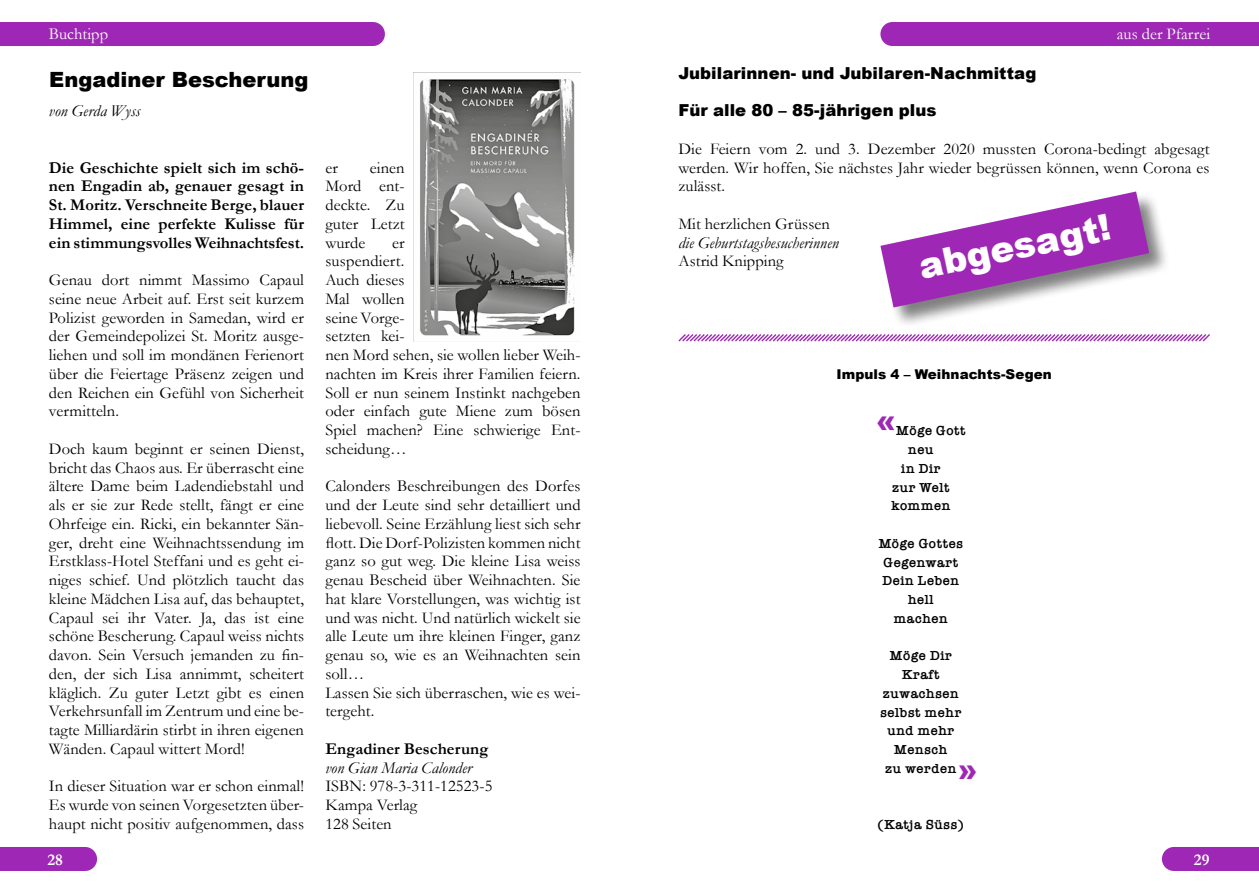
<style>
.page{position:relative;width:1259px;height:893px;background:#fff}
.page>*{position:absolute;margin:0;border:0;box-sizing:border-box;transform-origin:0 0}
.t1{font:900 36px "Arial";color:#fff}
.t2{font:900 30px "Arial";color:#9e28b5}
.t3{font:900 21px "Arial";color:#000}
.t4{font:16.5px/18.8px "Garamond";letter-spacing:.005em;color:#000;text-align:justify}
.t5{font:700 16.5px/18.8px "Garamond";letter-spacing:.005em;color:#000;text-align:justify}
.t6{font:900 16.5px "Arial";letter-spacing:.005em;color:#000}
.t7{font:italic 16.5px "Garamond";letter-spacing:.005em;color:#000}
.t8{font:16.5px "Garamond";letter-spacing:.005em;color:#fff}
.t9{font:700 16.5px "Garamond";color:#fff}
.t10{font:600 13.5px/18.8px "American Typewriter";letter-spacing:.04em;color:#000;text-align:center}
.t11{font:900 13.5px "Arial";letter-spacing:.005em;color:#000}
</style>
<div class="page">
<div style="left:0;top:847px;width:97px;height:24px;background:#9e28b5"></div>
<div style="left:880px;top:22px;width:379px;height:24px;background:#9e28b5"></div>
<div style="left:0;top:22px;width:385px;height:24px;background:#9e28b5"></div>
<div style="left:1162px;top:847px;width:97px;height:24px;background:#9e28b5"></div>
<svg style="left:678px;top:334px;width:532px;height:8px"></svg>
<div style="left:881px;top:192px;width:289px;height:136px;background:#000;opacity:.5"></div>
<svg style="left:880px;top:191px;width:270px;height:118px"></svg>
<img style="left:413px;top:72px;width:167px;height:269px">
<p class="t8" style="left:49px;top:24px;width:61px">Buchtipp</p>
<p class="t8" style="left:1116px;top:24px;width:95px">aus der Pfarrei</p>
<p class="t3" style="left:49px;top:64px;width:261px">Engadiner Bescherung</p>
<p class="t7" style="left:49px;top:101px;width:93px">von Gerda Wyss</p>
<p class="t5" style="left:49px;top:158px;width:257px">Die Geschichte spielt sich im schö&shy;nen Engadin ab, genauer gesagt in St. Moritz. Verschneite Berge, blauer Himmel, eine perfekte Kulisse für ein stimmungsvolles Weihnachtsfest.</p>
<p class="t4" style="left:49px;top:270px;width:257px">Genau dort nimmt Massimo Capaul seine neue Arbeit auf. Erst seit kurzem Polizist geworden in Samedan, wird er der Gemeindepolizei St. Moritz ausge&shy;liehen und soll im mondänen Ferienort über die Feiertage Präsenz zeigen und den Reichen ein Gefühl von Sicherheit vermitteln.</p>
<p class="t4" style="left:49px;top:439px;width:257px">Doch kaum beginnt er seinen Dienst, bricht das Chaos aus. Er überrascht eine ältere Dame beim Ladendiebstahl und als er sie zur Rede stellt, fängt er eine Ohrfeige ein. Ricki, ein bekannter Sän&shy;ger, dreht eine Weihnachtssendung im Erstklass-Hotel Steffani und es geht ei&shy;niges schief. Und plötzlich taucht das kleine Mädchen Lisa auf, das behauptet, Capaul sei ihr Vater. Ja, das ist eine schöne Bescherung. Capaul weiss nichts davon. Sein Versuch jemanden zu fin&shy;den, der sich Lisa annimmt, scheitert kläglich. Zu guter Letzt gibt es einen Verkehrsunfall im Zentrum und eine be&shy;tagte Milliardärin stirbt in ihren eigenen Wänden. Capaul wittert Mord!</p>
<p class="t4" style="left:49px;top:777px;width:257px">In dieser Situation war er schon einmal!<br>Es wurde von seinen Vorgesetzten über&shy;haupt nicht positiv aufgenommen, dass</p>
<p class="t9" style="left:48px;top:850px;width:17px">28</p>
<p class="t4" style="left:325px;top:158px;width:81px;text-indent:45px">einen Mord ent&shy;deckte. Zu guter Letzt wurde</p>
<p class="t4" style="left:325px;top:158px;width:14px">er</p>
<p class="t4" style="left:325px;top:233px;width:257px;text-align:left;text-indent:67px">er<br>suspendiert.<br>Auch dieses<br>Mal wollen<br>seine Vorge-<br>setzten kei-<br>nen Mord sehen, sie wollen lieber Weih&shy;nachten im Kreis ihrer Familien feiern.<br>Soll er nun seinem Instinkt nachgeben oder einfach gute Miene zum bösen<br>Spiel machen? Eine schwierige Ent&shy;scheidung…</p>
<p class="t4" style="left:325px;top:477px;width:257px;text-align:left">Calonders Beschreibungen des Dorfes und der Leute sind sehr detailliert und liebevoll. Seine Erzählung liest sich sehr flott. Die Dorf-Polizisten kommen nicht ganz so gut weg. Die kleine Lisa weiss genau Bescheid über Weihnachten. Sie hat klare Vorstellungen, was wichtig ist und was nicht. Und natürlich wickelt sie alle Leute um ihre kleinen Finger, ganz genau so, wie es an Weihnachten sein soll…<br>Lassen Sie sich überraschen, wie es wei&shy;tergeht.</p>
<p class="t5" style="left:325px;top:739px;width:164px">Engadiner Bescherung</p>
<p class="t7" style="left:325px;top:758px;width:148px">von Gian Maria Calonder</p>
<p class="t4" style="left:325px;top:777px;width:168px;text-align:left">ISBN: 978-3-311-12523-5<br>Kampa Verlag<br>128 Seiten</p>
<p class="t6" style="left:678px;top:61px;width:359px">Jubilarinnen- und Jubilaren-Nachmittag</p>
<p class="t6" style="left:678px;top:99px;width:260px">Für alle 80 – 85-jährigen plus</p>
<p class="t4" style="left:678px;top:139px;width:533px">Die Feiern vom 2. und 3. Dezember 2020 mussten Corona-bedingt abgesagt werden. Wir hoffen, Sie nächstes Jahr wieder begrüssen können, wenn Corona es zulässt.</p>
<p class="t4" style="left:678px;top:214px;width:153px">Mit herzlichen Grüssen</p>
<p class="t7" style="left:678px;top:233px;width:162px">die Geburtstagsbesucherinnen</p>
<p class="t4" style="left:678px;top:252px;width:107px">Astrid Knipping</p>
<h1 class="t1" style="left:914px;top:241px;width:196px;rotate:-12deg">abgesagt!</h1>
<p class="t11" style="left:836px;top:364px;width:217px">Impuls 4 – Weihnachts-Segen</p>
<h2 class="t2" style="left:876px;top:398px;width:22px">«</h2>
<p class="t10" style="left:896px;top:421px;width:71px">Möge Gott</p>
<p class="t10" style="left:908px;top:440px;width:27px">neu</p>
<p class="t10" style="left:901px;top:459px;width:41px">in Dir</p>
<p class="t10" style="left:892px;top:477px;width:59px">zur Welt</p>
<p class="t10" style="left:891px;top:496px;width:60px">kommen</p>
<p class="t10" style="left:878px;top:534px;width:86px">Möge Gottes<br>Gegenwart<br>Dein Leben hell<br>machen</p>
<p class="t10" style="left:880px;top:646px;width:82px">Möge Dir<br>Kraft zuwachsen selbst mehr und mehr<br>Mensch<br>zu werden</p>
<h2 class="t2" style="left:957px;top:748px;width:22px">»</h2>
<p class="t10" style="left:877px;top:815px;width:88px">(Katja Süss)</p>
<p class="t9" style="left:1194px;top:850px;width:17px">29</p>
</div>
